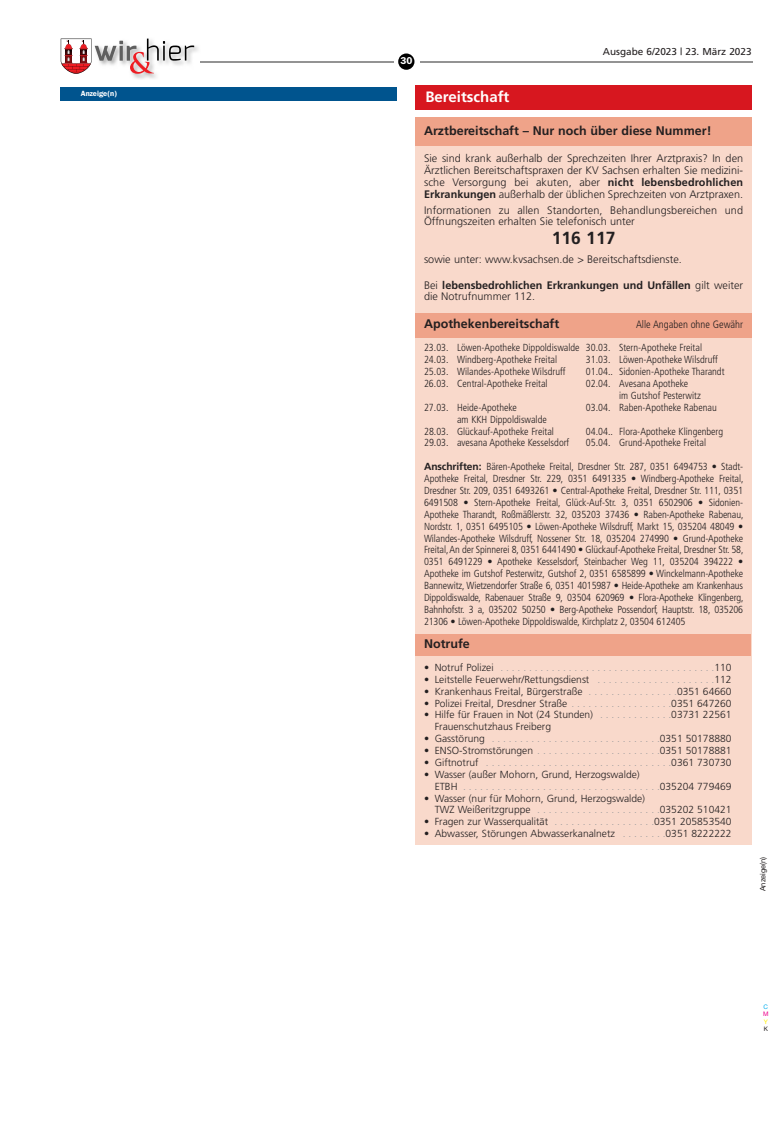
<style>
.page{position:relative;width:780px;height:1127px;background:#fff}
.page>*{position:absolute;margin:0;border:0;box-sizing:border-box;transform-origin:0 0}
.t1{font:700 17.5px "Frutiger";color:#231f20}
.t2{font:700 15px "Frutiger";color:#fff}
.t3{font:700 12.5px "Frutiger";color:#231f20}
.t4{font:300 10.88px/11.9px "Frutiger";color:#231f20;text-align:justify}
.t5{font:700 10.88px/11.9px "Frutiger";color:#231f20}
.t6{font:300 condensed 10.62px "Frutiger";color:#231f20}
.t7{font:300 condensed 10.25px/11.9px "Frutiger";color:#231f20}
.t8{font:300 10.25px/11.9px "Frutiger";color:#231f20}
.t9{font:300 10.25px "Frutiger";color:#939598}
.t10{font:10px "Frutiger";color:#231f20}
.t11{font:600 10px "Franklin Gothic";color:#fff}
.t12{font:600 7.62px "Franklin Gothic";color:#fff}
.t13{font:7.5px "Helvetica Neue";color:#231f20}
.t14{font:6.25px "Helvetica Neue";color:#00aeef}
.t15{font:6.25px "Helvetica Neue";color:#ed028c}
.t16{font:6.25px "Helvetica Neue";color:#fff101}
.t17{font:6.25px "Helvetica Neue";color:#231f20}
.s1{font-weight:700}
.s2{font-weight:300}
.s3{font-weight:700;font-stretch:normal}
.s4{color:#231f20}
.s5{color:#939598}
</style>
<div class="page">
<img style="left:132px;top:38px;width:69px;height:41px">
<svg style="left:61px;top:39px;width:133px;height:35px"></svg>
<hr style="left:199px;top:61px;width:194px;height:1px;background:#939393">
<div style="left:398px;top:53px;width:16px;height:17px;background:#000;border-radius:50%"></div>
<hr style="left:419px;top:61px;width:333px;height:1px;background:#939393">
<div style="left:415px;top:118px;width:336px;height:727px;background:#f9d9cb"></div>
<div style="left:415px;top:634px;width:335px;height:21px;background:#efa389"></div>
<div style="left:415px;top:118px;width:336px;height:28px;background:#efa389"></div>
<div style="left:415px;top:313px;width:336px;height:24px;background:#efa389"></div>
<div style="left:415px;top:85px;width:336px;height:25px;background:#d7171f"></div>
<div style="left:60px;top:87px;width:337px;height:14px;background:#00548e"></div>
<p class="t12" style="left:81px;top:90px;width:38px">Anzeige(n)</p>
<p class="t11" style="left:400px;top:57px;width:13px">30</p>
<p class="t10" style="left:603px;top:47px;width:150px">Ausgabe 6/2023 | 23. März 2023</p>
<h2 class="t2" style="left:425px;top:90px;width:85px">Bereitschaft</h2>
<p class="t3" style="left:424px;top:126px;width:289px">Arztbereitschaft – Nur noch über diese Nummer!</p>
<p class="t4" style="left:424px;top:154px;width:320px">Sie sind krank außerhalb der Sprechzeiten Ihrer Arztpraxis? In den Ärztlichen Bereitschaftspraxen der KV Sachsen erhalten Sie medizini&shy;sche Versorgung bei akuten, aber <span class="s1">nicht lebensbedrohlichen Erkrankungen</span> außerhalb der üblichen Sprechzeiten von Arztpraxen.</p>
<p class="t4" style="left:424px;top:205px;width:320px">Informationen zu allen Standorten, Behandlungsbereichen und<br>Öffnungszeiten erhalten Sie telefonisch unter</p>
<h1 class="t1" style="left:551px;top:231px;width:65px">116 117</h1>
<p class="t4" style="left:424px;top:254px;width:259px">sowie unter: www.kvsachsen.de &gt; Bereitschaftsdienste.</p>
<p class="t5" style="left:424px;top:280px;width:320px"><span class="s2">Bei</span> lebensbedrohlichen Erkrankungen und Unfällen <span class="s2">gilt weiter die Notrufnummer 112.</span></p>
<p class="t3" style="left:424px;top:318px;width:137px">Apothekenbereitschaft</p>
<p class="t6" style="left:636px;top:320px;width:109px">Alle Angaben ohne Gewähr</p>
<p class="t7" style="left:424px;top:343px;width:279px">23.03. Löwen-Apotheke Dippoldiswalde 30.03. Stern-Apotheke Freital<br>24.03. Windberg-Apotheke Freital</p>
<p class="t7" style="left:586px;top:355px;width:133px">31.03. Löwen-Apotheke Wilsdruff</p>
<p class="t7" style="left:424px;top:367px;width:143px">25.03. Wilandes-Apotheke Wilsdruff</p>
<p class="t7" style="left:586px;top:367px;width:140px">01.04.. Sidonien-Apotheke Tharandt</p>
<p class="t7" style="left:424px;top:378px;width:125px">26.03. Central-Apotheke Freital</p>
<p class="t7" style="left:619px;top:378px;width:83px;text-indent:-33px">02.04. Avesana Apotheke<br>im Gutshof Pesterwitz</p>
<p class="t7" style="left:424px;top:402px;width:94px">27.03. Heide-Apotheke</p>
<p class="t7" style="left:586px;top:402px;width:132px">03.04. Raben-Apotheke Rabenau</p>
<p class="t7" style="left:424px;top:414px;width:131px;text-indent:33px">am KKH Dippoldiswalde<br>28.03. Glückauf-Apotheke Freital</p>
<p class="t7" style="left:586px;top:426px;width:139px">04.04.. Flora-Apotheke Klingenberg</p>
<p class="t7" style="left:424px;top:438px;width:147px">29.03. avesana Apotheke Kesselsdorf</p>
<p class="t7" style="left:586px;top:438px;width:122px">05.04. Grund-Apotheke Freital</p>
<p class="t7" style="left:424px;top:462px;width:321px;text-align:justify"><span class="s3">Anschriften:</span> Bären-Apotheke Freital, Dresdner Str. 287, 0351 6494753 • Stadt-Apotheke Freital, Dresdner Str. 229, 0351 6491335 • Windberg-Apotheke Freital, Dresdner Str. 209, 0351 6493261 • Central-Apotheke Freital, Dresdner Str. 111, 0351<br>6491508 • Stern-Apotheke Freital, Glück-Auf-Str. 3, 0351 6502906 • Sidonien-Apotheke Tharandt, Roßmäßlerstr. 32, 035203 37436 • Raben-Apotheke Rabenau, Nordstr. 1, 0351 6495105 • Löwen-Apotheke Wilsdruff, Markt 15, 035204 48049 • Wilandes-Apotheke Wilsdruff, Nossener Str. 18, 035204 274990 • Grund-Apotheke Freital, An der Spinnerei 8, 0351 6441490 • Glückauf-Apotheke Freital, Dresdner Str. 58, 0351 6491229 • Apotheke Kesselsdorf, Steinbacher Weg 11, 035204 394222 • Apotheke im Gutshof Pesterwitz, Gutshof 2, 0351 6585899 • Winckelmann-Apotheke Bannewitz, Wietzendorfer Straße 6, 0351 4015987 • Heide-Apotheke am Krankenhaus Dippoldiswalde, Rabenauer Straße 9, 03504 620969 • Flora-Apotheke Klingenberg, Bahnhofstr. 3 a, 035202 50250 • Berg-Apotheke Possendorf, Hauptstr. 18, 035206<br>21306 • Löwen-Apotheke Dippoldiswalde, Kirchplatz 2, 03504 612405</p>
<p class="t3" style="left:424px;top:639px;width:47px">Notrufe</p>
<p class="t9" style="left:424px;top:663px;width:309px"><span class="s4">• Notruf Polizei</span> . . . . . . . . . . . . . . . . . . . . . . . . . . . . . . . . . . . . . .<span class="s4">110</span></p>
<p class="t8" style="left:424px;top:674px;width:309px">• Leitstelle Feuerwehr/Rettungsdienst <span class="s5">. . . . . . . . . . . . . . . . . . . . .</span>112</p>
<p class="t8" style="left:424px;top:686px;width:309px">• Krankenhaus Freital, Bürgerstraße <span class="s5">. . . . . . . . . . . . . . . .</span>0351 64660</p>
<p class="t8" style="left:424px;top:698px;width:309px">• Polizei Freital, Dresdner Straße <span class="s5">. . . . . . . . . . . . . . . . . .</span>0351 647260</p>
<p class="t8" style="left:434px;top:710px;width:298px;text-indent:-11px">• Hilfe für Frauen in Not (24 Stunden) <span class="s5">. . . . . . . . . . . . .</span>03731 22561<br>Frauenschutzhaus Freiberg</p>
<p class="t9" style="left:424px;top:734px;width:309px"><span class="s4">• Gasstörung</span> . . . . . . . . . . . . . . . . . . . . . . . . . . . . . .<span class="s4">0351 50178880</span></p>
<p class="t8" style="left:424px;top:745px;width:309px">• ENSO-Stromstörungen <span class="s5">. . . . . . . . . . . . . . . . . . . . . .</span>0351 50178881</p>
<p class="t9" style="left:424px;top:758px;width:309px"><span class="s4">• Giftnotruf</span> . . . . . . . . . . . . . . . . . . . . . . . . . . . . . . . . .<span class="s4">0361 730730</span></p>
<p class="t8" style="left:434px;top:769px;width:298px;text-indent:-11px">• Wasser (außer Mohorn, Grund, Herzogswalde)<br>ETBH <span class="s5">. . . . . . . . . . . . . . . . . . . . . . . . . . . . . . . . . . .</span>035204 779469</p>
<p class="t8" style="left:434px;top:793px;width:298px;text-indent:-11px">• Wasser (nur für Mohorn, Grund, Herzogswalde)<br>TWZ Weißeritzgruppe <span class="s5">. . . . . . . . . . . . . . . . . . . . . .</span>035202 510421</p>
<p class="t8" style="left:424px;top:816px;width:309px">• Fragen zur Wasserqualität <span class="s5">. . . . . . . . . . . . . . . . . .</span>0351 205853540</p>
<p class="t8" style="left:424px;top:828px;width:309px">• Abwasser, Störungen Abwasserkanalnetz <span class="s5">. . . . . . . .</span>0351 8222222</p>
<p class="t13" style="left:760px;top:891px;width:36px;rotate:-90deg">Anzeige(n)</p>
<p class="t14" style="left:763px;top:1004px;width:6px">C</p>
<p class="t15" style="left:763px;top:1012px;width:7px">M</p>
<p class="t16" style="left:763px;top:1019px;width:6px">Y</p>
<p class="t17" style="left:763px;top:1027px;width:6px">K</p>
</div>
